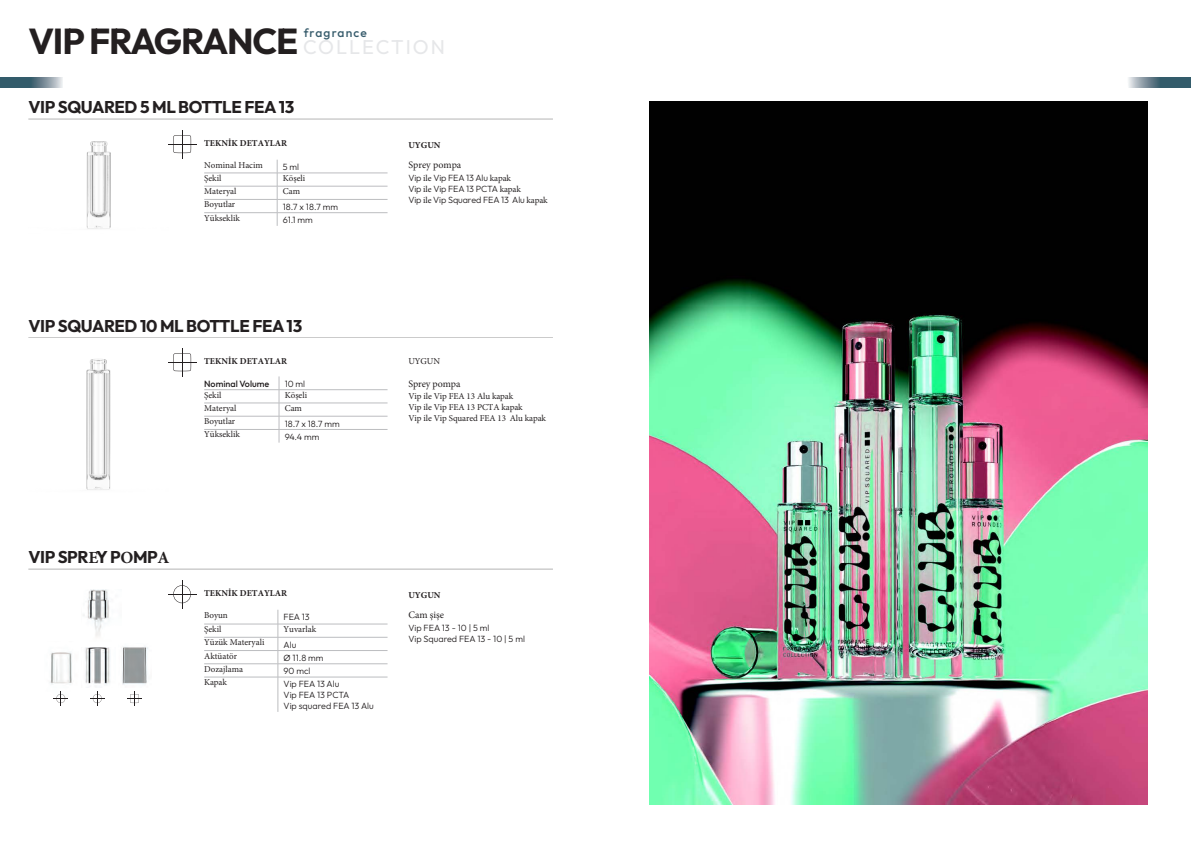
<style>
.page{position:relative;width:1191px;height:842px;background:#fff}
.page>*{position:absolute;margin:0;border:0;box-sizing:border-box;transform-origin:0 0}
.t1{font:700 36px "Outfit";letter-spacing:-.03em;color:#231f20}
.t2{font:700 17px "Outfit";letter-spacing:-.02em;color:#231f20}
.t3{font:500 12px "Outfit";letter-spacing:.095em;color:#375c6c}
.t4{font:10px "Minion Pro";color:#231f20}
.t5{font:9px/11.1px "Minion Pro";color:#231f20}
.t6{font:300 9px/11.1px "Outfit";color:#231f20}
.t7{font:700 9px "Minion Pro";color:#231f20}
.t8{font:500 9px "Outfit";color:#231f20}
.s1{font-weight:400;font-size:20px;color:#e6e7e9}
.s2{font-family:"Minion Pro";font-weight:400}
.s3{font-family:"Minion Pro"}
</style>
<div class="page">
<hr style="left:28px;top:119px;width:525px;height:1px;background:#000">
<img style="left:86px;top:141px;width:25px;height:88px">
<svg style="left:168px;top:130px;width:28px;height:28px"></svg>
<hr style="left:204px;top:173px;width:73px;height:1px;background:#bcbdc0">
<hr style="left:277px;top:173px;width:110px;height:1px;background:#bcbdc0">
<hr style="left:204px;top:186px;width:73px;height:1px;background:#bcbdc0">
<hr style="left:277px;top:186px;width:110px;height:1px;background:#bcbdc0">
<hr style="left:204px;top:199px;width:73px;height:1px;background:#bcbdc0">
<hr style="left:277px;top:199px;width:110px;height:1px;background:#bcbdc0">
<hr style="left:204px;top:212px;width:73px;height:1px;background:#bcbdc0">
<hr style="left:277px;top:212px;width:110px;height:1px;background:#bcbdc0">
<svg style="left:277px;top:160px;width:1px;height:66px"></svg>
<hr style="left:28px;top:337px;width:525px;height:1px;background:#000">
<img style="left:86px;top:359px;width:25px;height:131px">
<svg style="left:168px;top:348px;width:28px;height:28px"></svg>
<hr style="left:204px;top:389px;width:75px;height:1px;background:#bcbdc0">
<hr style="left:279px;top:389px;width:108px;height:1px;background:#bcbdc0">
<hr style="left:204px;top:403px;width:75px;height:1px;background:#bcbdc0">
<hr style="left:279px;top:403px;width:108px;height:1px;background:#bcbdc0">
<hr style="left:204px;top:416px;width:75px;height:1px;background:#bcbdc0">
<hr style="left:279px;top:416px;width:108px;height:1px;background:#bcbdc0">
<hr style="left:204px;top:429px;width:75px;height:1px;background:#bcbdc0">
<hr style="left:279px;top:429px;width:108px;height:1px;background:#bcbdc0">
<svg style="left:279px;top:376px;width:1px;height:67px"></svg>
<hr style="left:28px;top:569px;width:525px;height:1px;background:#000">
<img style="left:85px;top:648px;width:25px;height:37px">
<img style="left:50px;top:652px;width:22px;height:33px">
<svg style="left:168px;top:580px;width:28px;height:29px"></svg>
<hr style="left:204px;top:624px;width:74px;height:1px;background:#bcbdc0">
<hr style="left:278px;top:624px;width:109px;height:1px;background:#bcbdc0">
<hr style="left:204px;top:637px;width:74px;height:1px;background:#bcbdc0">
<hr style="left:278px;top:637px;width:109px;height:1px;background:#bcbdc0">
<hr style="left:204px;top:650px;width:74px;height:1px;background:#bcbdc0">
<hr style="left:278px;top:650px;width:109px;height:1px;background:#bcbdc0">
<hr style="left:204px;top:664px;width:74px;height:1px;background:#bcbdc0">
<hr style="left:278px;top:664px;width:109px;height:1px;background:#bcbdc0">
<svg style="left:278px;top:610px;width:1px;height:67px"></svg>
<hr style="left:204px;top:677px;width:74px;height:1px;background:#bcbdc0">
<hr style="left:278px;top:677px;width:109px;height:1px;background:#bcbdc0">
<hr style="left:278px;top:677px;width:1px;height:35px;background:#bcbdc0">
<img style="left:122px;top:646px;width:26px;height:39px">
<img style="left:83px;top:589px;width:26px;height:48px">
<svg style="left:90px;top:691px;width:14px;height:15px"></svg>
<svg style="left:54px;top:691px;width:14px;height:15px"></svg>
<svg style="left:127px;top:691px;width:15px;height:15px"></svg>
<svg style="left:0;top:77px;width:62px;height:10px"></svg>
<svg style="left:1128px;top:77px;width:63px;height:10px"></svg>
<img style="left:649px;top:101px;width:498px;height:704px">
<h1 class="t1" style="left:28px;top:21px;width:418px">VIP FRAGRANCE <span class="s1">COLLECTION</span></h1>
<p class="t3" style="left:304px;top:26px;width:65px">fragrance</p>
<p class="t2" style="left:28px;top:97px;width:267px">VIP SQUARED 5 ML BOTTLE FEA 13</p>
<p class="t7" style="left:204px;top:137px;width:85px">TEKNİK DETAYLAR</p>
<p class="t5" style="left:204px;top:159px;width:60px">Nominal Hacim</p>
<p class="t6" style="left:283px;top:161px;width:18px">5 ml</p>
<p class="t5" style="left:204px;top:172px;width:19px">Şekil</p>
<p class="t5" style="left:283px;top:172px;width:24px">Köşeli</p>
<p class="t5" style="left:204px;top:186px;width:34px">Materyal</p>
<p class="t5" style="left:283px;top:186px;width:19px">Cam</p>
<p class="t5" style="left:204px;top:199px;width:33px">Boyutlar</p>
<p class="t6" style="left:283px;top:201px;width:57px">18.7 x 18.7 mm</p>
<p class="t5" style="left:204px;top:212px;width:37px">Yükseklik</p>
<p class="t6" style="left:283px;top:214px;width:31px">61.1 mm</p>
<h2 class="t2" style="left:28px;top:317px;width:275px">VIP SQUARED 10 ML BOTTLE FEA 13</h2>
<p class="t7" style="left:204px;top:355px;width:85px">TEKNİK DETAYLAR</p>
<p class="t8" style="left:204px;top:379px;width:67px">Nominal Volume</p>
<p class="t6" style="left:285px;top:378px;width:22px">10 ml</p>
<p class="t5" style="left:204px;top:389px;width:19px">Şekil</p>
<p class="t5" style="left:285px;top:389px;width:24px">Köşeli</p>
<p class="t5" style="left:204px;top:402px;width:34px">Materyal</p>
<p class="t5" style="left:285px;top:402px;width:19px">Cam</p>
<p class="t5" style="left:204px;top:416px;width:33px">Boyutlar</p>
<p class="t6" style="left:285px;top:418px;width:57px">18.7 x 18.7 mm</p>
<p class="t5" style="left:204px;top:429px;width:37px">Yükseklik</p>
<p class="t6" style="left:285px;top:431px;width:36px">94.4 mm</p>
<p class="t7" style="left:408px;top:139px;width:34px">UYGUN</p>
<p class="t4" style="left:408px;top:158px;width:54px">Sprey pompa</p>
<p class="t6" style="left:408px;top:172px;width:141px">Vip <span class="s2">ile</span> Vip FEA 13 Alu <span class="s2">kapak<br></span>Vip <span class="s2">ile</span> Vip FEA 13 PCTA <span class="s2">kapak<br></span>Vip <span class="s2">ile</span> Vip Squared FEA 13 Alu <span class="s2">kapak</span></p>
<p class="t5" style="left:408px;top:356px;width:33px">UYGUN</p>
<p class="t4" style="left:408px;top:377px;width:54px">Sprey pompa</p>
<p class="t5" style="left:408px;top:391px;width:139px">Vip ile Vip FEA 13 Alu kapak<br>Vip ile Vip FEA 13 PCTA kapak<br>Vip ile Vip Squared FEA 13 Alu kapak</p>
<p class="t2" style="left:28px;top:547px;width:143px">VIP SPR<span class="s3">E</span>Y P<span class="s3">O</span>MP<span class="s3">A</span></p>
<p class="t7" style="left:204px;top:587px;width:85px">TEKNİK DETAYLAR</p>
<p class="t5" style="left:204px;top:609px;width:25px">Boyun</p>
<p class="t6" style="left:283px;top:611px;width:28px">FEA 13</p>
<p class="t5" style="left:204px;top:624px;width:19px">Şekil</p>
<p class="t5" style="left:283px;top:624px;width:34px">Yuvarlak</p>
<p class="t5" style="left:204px;top:637px;width:62px">Yüzük Materyali</p>
<p class="t6" style="left:283px;top:639px;width:14px">Alu</p>
<p class="t5" style="left:204px;top:650px;width:34px">Aktüatör</p>
<p class="t6" style="left:283px;top:652px;width:41px">Ø 11.8 mm</p>
<p class="t5" style="left:204px;top:663px;width:40px">Dozajlama</p>
<p class="t6" style="left:283px;top:665px;width:28px">90 mcl</p>
<p class="t5" style="left:204px;top:677px;width:24px">Kapak</p>
<p class="t6" style="left:283px;top:679px;width:57px">Vip FEA 13 Alu</p>
<p class="t6" style="left:283px;top:689px;width:67px">Vip FEA 13 PCTA</p>
<p class="t6" style="left:283px;top:700px;width:92px">Vip squared FEA 13 Alu</p>
<p class="t7" style="left:408px;top:589px;width:34px">UYGUN</p>
<p class="t4" style="left:408px;top:608px;width:37px">Cam şişe</p>
<p class="t6" style="left:408px;top:622px;width:118px">Vip FEA 13 - 10 | 5 ml<br>Vip Squared FEA 13 - 10 | 5 ml</p>
</div>
